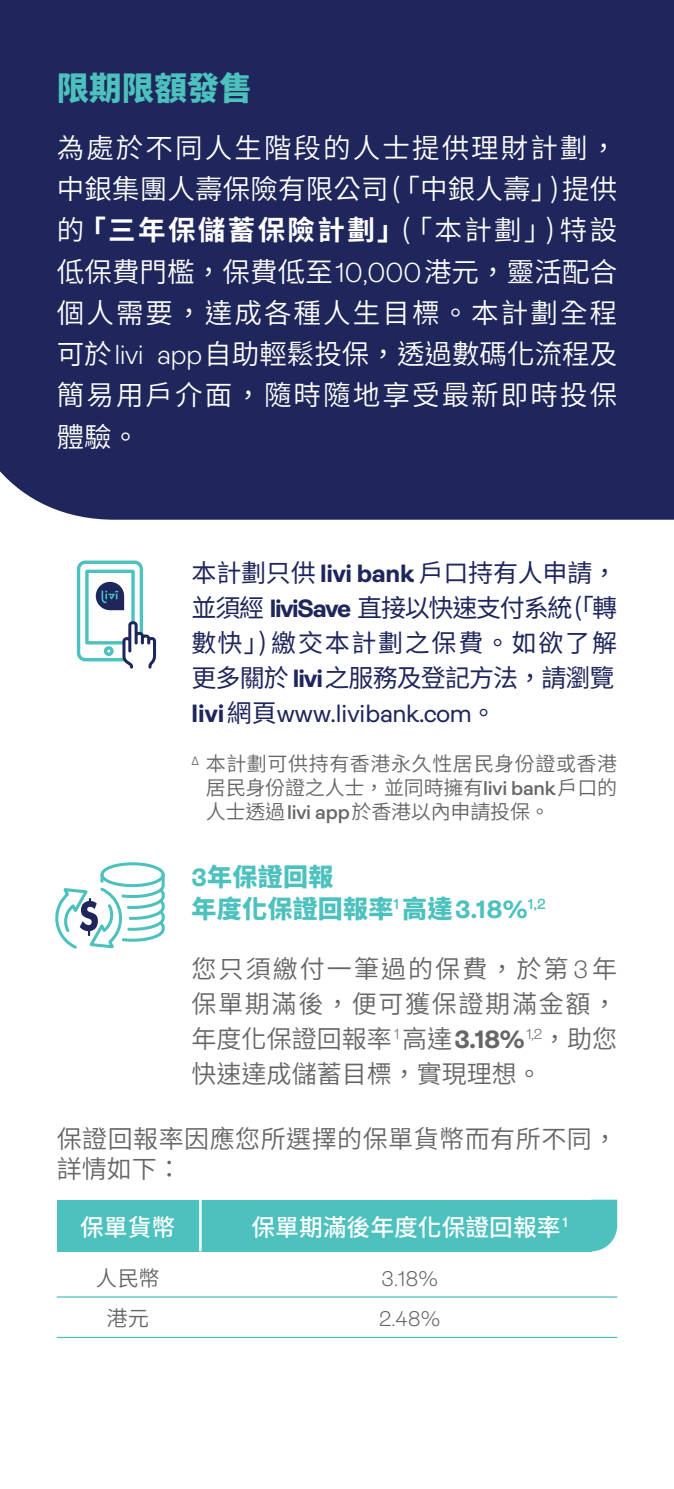
<style>
.page{position:relative;width:674px;height:1489px;background:#fff}
.page>*{position:absolute;margin:0;border:0;box-sizing:border-box;transform-origin:0 0}
.t1{font:900 32.5px "Noto Sans CJ Ktc";color:#4cc1be}
.t2{font:600 27.5px/41.2px "Noto Sans CJ Ktc";letter-spacing:.075em;color:#fff;text-align:justify}
.t3{font:600 25px/35px "Noto Sans CJ Ktc";letter-spacing:.02em;color:#666}
.t4{font:25px/35px "Noto Sans CJ Ktc";letter-spacing:-.035em;color:#1f265b;text-align:justify}
.t5{font:900 25px/32.5px "Noto Sans CJ Ktc";letter-spacing:.01em;color:#4cc1be}
.t6{font:25px "Ambit";color:#1f265b}
.t7{font:500 23.75px "Noto Sans CJ Ktc";color:#fff}
.t8{font:300 21.25px/40.5px "Ambit";color:#666}
.t9{font:600 21.25px/40.5px "Noto Sans CJ Ktc";color:#666;text-align:center}
.t10{font:600 20px/24px "Noto Sans CJ Ktc";letter-spacing:-.01em;color:#666;text-align:justify}
.s1{font-weight:700}
.s2{font-family:"Ambit";font-weight:300}
.s3{font-family:"Ambit";font-weight:700}
.s4{font-family:"Noto Sans CJ Ktc"}
.s5{font-family:"Ambit"}
</style>
<div class="page">
<div style="left:1px;top:0;width:672px;height:519px;background:#1f265b"></div>
<hr style="left:57px;top:1336px;width:560px;height:1px;background:#4cc1be">
<hr style="left:57px;top:1296px;width:560px;height:1px;background:#4cc1be">
<svg style="left:591px;top:1199px;width:26px;height:52px"></svg>
<div style="left:57px;top:1199px;width:534px;height:52px;background:#4cc1be"></div>
<hr style="left:199px;top:1199px;width:2px;height:52px;background:#fff">
<div style="left:100px;top:862px;width:65px;height:25px;border:3px solid #4cc1be;border-radius:50%"></div>
<svg style="left:55px;top:871px;width:110px;height:78px"></svg>
<svg style="left:76px;top:560px;width:80px;height:108px"></svg>
<svg style="left:0;top:0;width:1px;height:473px"></svg>
<hr style="left:0;top:982px;width:1px;height:506px;background:#4cc1be">
<p class="t1" style="left:57px;top:69px;width:197px">限期限額發售</p>
<p class="t2" style="left:57px;top:128px;width:561px">為處於不同人生階段的人士提供理財計劃，中銀集團人壽保險有限公司(「中銀人壽」)提供的<span class="s1">「三年保儲蓄保險計劃」</span>(「本計劃」)特設低保費門檻，保費低至<span class="s2">10,000</span>港元，靈活配合個人需要，達成各種人生目標。本計劃全程可於<span class="s2">livi app</span>自助輕鬆投保，透過數碼化流程及簡易用戶介面，隨時隨地享受最新即時投保體驗。</p>
<p class="t4" style="left:191px;top:556px;width:427px">本計劃只供 <span class="s3">livi bank</span> 戶口持有人申請，並須經 <span class="s3">liviSave</span> 直接以快速支付系統「( 轉數快」)繳交本計劃之保費。如欲了解更多關於 <span class="s3">livi</span>之服務及登記方法，請瀏覽</p>
<p class="t6" style="left:191px;top:699px;width:306px"><span class="s1">livi</span><span class="s4">網頁</span>www.livibank.com<span class="s4">。</span></p>
<p class="t10" style="left:206px;top:752px;width:413px;text-indent:-14px"><sup>Δ</sup> 本計劃可供持有香港永久性居民身份證或香港居民身份證之人士，並同時擁有<span class="s5">livi bank</span>戶口的人士透過<span class="s5">livi app</span>於香港以內申請投保。</p>
<p class="t5" style="left:191px;top:860px;width:356px"><span class="s3">3</span>年保證回報<br>年度化保證回報率<sup>1</sup> 高達<span class="s3">3.18%</span><sup>1,2</sup></p>
<p class="t3" style="left:191px;top:952px;width:427px;text-align:justify">您只須繳付一筆過的保費，於第<span class="s2">3</span>年保單期滿後，便可獲保證期滿金額，年度化保證回報率 <sup>1</sup> 高達<span class="s3">3.18%</span><sup>1,2</sup>，助您快速達成儲蓄目標，實現理想。</p>
<p class="t3" style="left:57px;top:1124px;width:561px;line-height:30px">保證回報率因應您所選擇的保單貨幣而有所不同，詳情如下：</p>
<p class="t7" style="left:80px;top:1213px;width:96px">保單貨幣</p>
<p class="t7" style="left:251px;top:1213px;width:318px">保單期滿後年度化保證回報率 <sup>1</sup></p>
<p class="t9" style="left:96px;top:1257px;width:65px">人民幣港元</p>
<p class="t8" style="left:379px;top:1258px;width:63px">3.18%<br>2.48%</p>
</div>
